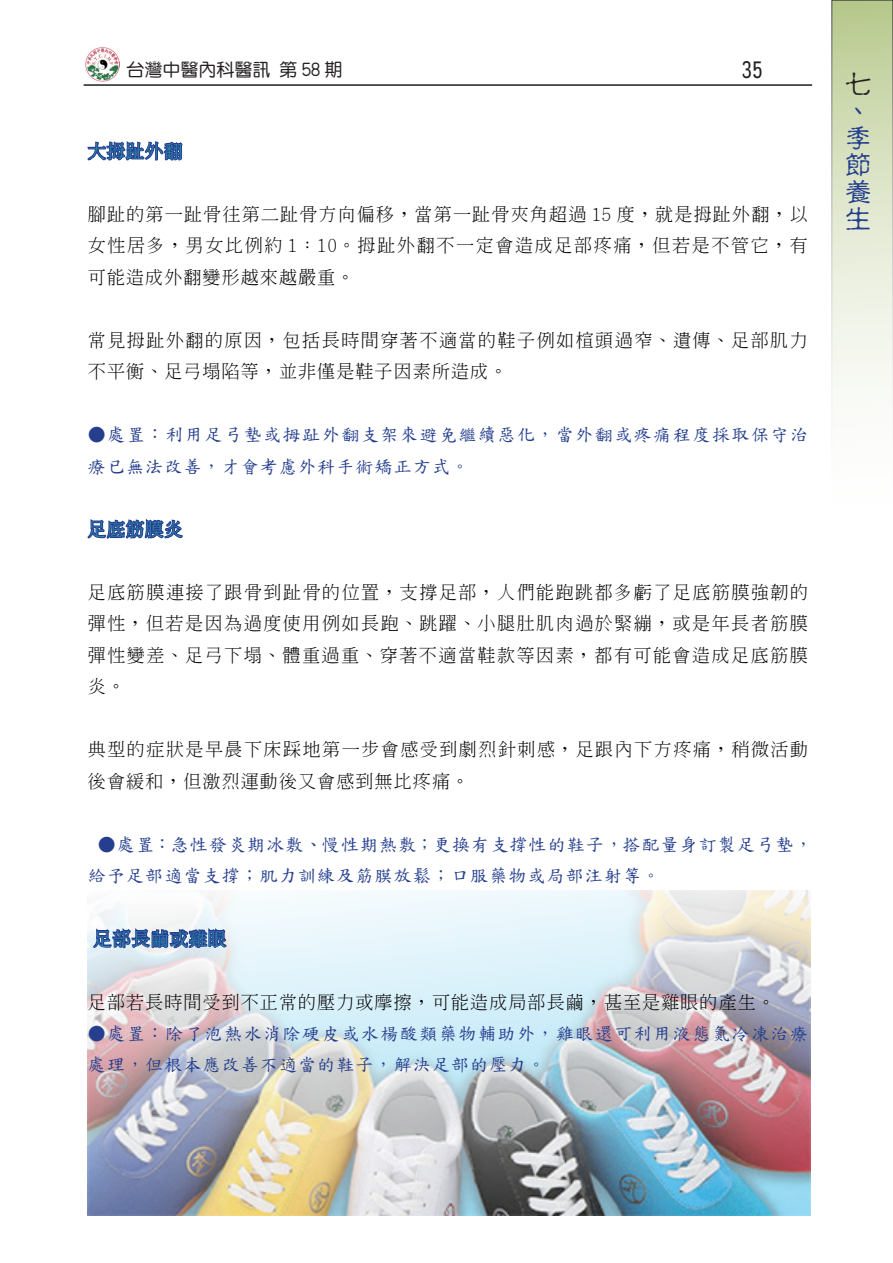
<style>
.page{position:relative;width:893px;height:1263px;background:#fff}
.page>*{position:absolute;margin:0;border:0;box-sizing:border-box;transform-origin:0 0}
.t1{font:27px/27px "DF Gu Yin W5 WIN BF";color:#253f8e}
.t2{font:27px "DF Gu Yin W5 WIN BF";color:#231f20}
.t3{font:21px "DF Hei Md HK BF";color:#231f20}
.t4{font:300 18px/31.5px "Adobe Ming Std";letter-spacing:.085em;color:#030303;text-align:justify}
.t5{font:18px/31.5px "DF Kai Shu SB Estd BF";letter-spacing:.085em;color:#253f8e}
.t6{font:18px/31.5px "DF Kai Shu SB Estd BF";letter-spacing:.06em;color:#253f8e}
.t7{font:300 18px "Adobe Ming Std";letter-spacing:.06em;color:#030303}
.t8{font:300 18px "Adobe Ming Std";letter-spacing:.06em;color:#328cb0}
.t9{font:18px "DF Yuan Md HK BF";color:#231f20}
</style>
<div class="page">
<hr style="left:84px;top:84px;width:728px;height:2px;background:#231f20">
<img style="left:85px;top:48px;width:34px;height:34px">
<div style="left:832px;top:0;width:61px;height:531px;background:linear-gradient(to bottom,#bfce99,#fff)"></div>
<img style="left:88px;top:890px;width:723px;height:326px">
<svg style="left:87px;top:141px;width:96px;height:20px"></svg>
<svg style="left:87px;top:519px;width:96px;height:20px"></svg>
<svg style="left:92px;top:921px;width:136px;height:38px"></svg>
<p class="t9" style="left:126px;top:61px;width:217px">台灣中醫內科醫訊 第 58 期</p>
<p class="t3" style="left:742px;top:61px;width:22px">35</p>
<p class="t8" style="left:88px;top:141px;width:96px">大拇趾外翻</p>
<p class="t4" style="left:88px;top:198px;width:721px">腳趾的第一趾骨往第二趾骨方向偏移，當第一趾骨夾角超過 15 度，就是拇趾外翻，以女性居多，男女比例約 1：10。拇趾外翻不一定會造成足部疼痛，但若是不管它，有可能造成外翻變形越來越嚴重。</p>
<p class="t4" style="left:88px;top:324px;width:721px">常見拇趾外翻的原因，包括長時間穿著不適當的鞋子例如楦頭過窄、遺傳、足部肌力不平衡、足弓塌陷等，並非僅是鞋子因素所造成。</p>
<p class="t5" style="left:88px;top:419px;width:722px">●處置：利用足弓墊或拇趾外翻支架來避免繼續惡化，當外翻或疼痛程度採取保守治療已無法改善，才會考慮外科手術矯正方式。</p>
<p class="t8" style="left:88px;top:519px;width:96px">足底筋膜炎</p>
<p class="t4" style="left:88px;top:576px;width:722px">足底筋膜連接了跟骨到趾骨的位置，支撐足部，人們能跑跳都多虧了足底筋膜強韌的彈性，但若是因為過度使用例如長跑、跳躍、小腿肚肌肉過於緊繃，或是年長者筋膜彈性變差、足弓下塌、體重過重、穿著不適當鞋款等因素，都有可能會造成足底筋膜炎。</p>
<p class="t4" style="left:88px;top:733px;width:722px">典型的症狀是早晨下床踩地第一步會感受到劇烈針刺感，足跟內下方疼痛，稍微活動後會緩和，但激烈運動後又會感到無比疼痛。</p>
<p class="t6" style="left:88px;top:828px;width:726px;text-indent:10px">●處置：急性發炎期冰敷、慢性期熱敷；更換有支撐性的鞋子，搭配量身訂製足弓墊，給予足部適當支撐；肌力訓練及筋膜放鬆；口服藥物或局部注射等。</p>
<p class="t8" style="left:94px;top:929px;width:134px">足部長繭或雞眼</p>
<p class="t7" style="left:88px;top:992px;width:689px">足部若長時間受到不正常的壓力或摩擦，可能造成局部長繭，甚至是雞眼的產生。</p>
<p class="t5" style="left:88px;top:1017px;width:722px">●處置：除了泡熱水消除硬皮或水楊酸類藥物輔助外，雞眼還可利用液態氮冷凍治療處理，但根本應改善不適當的鞋子，解決足部的壓力。</p>
<h1 class="t2" style="left:845px;top:70px;width:27px">七</h1>
<h1 class="t1" style="left:845px;top:97px;width:27px">、季節養生</h1>
</div>
